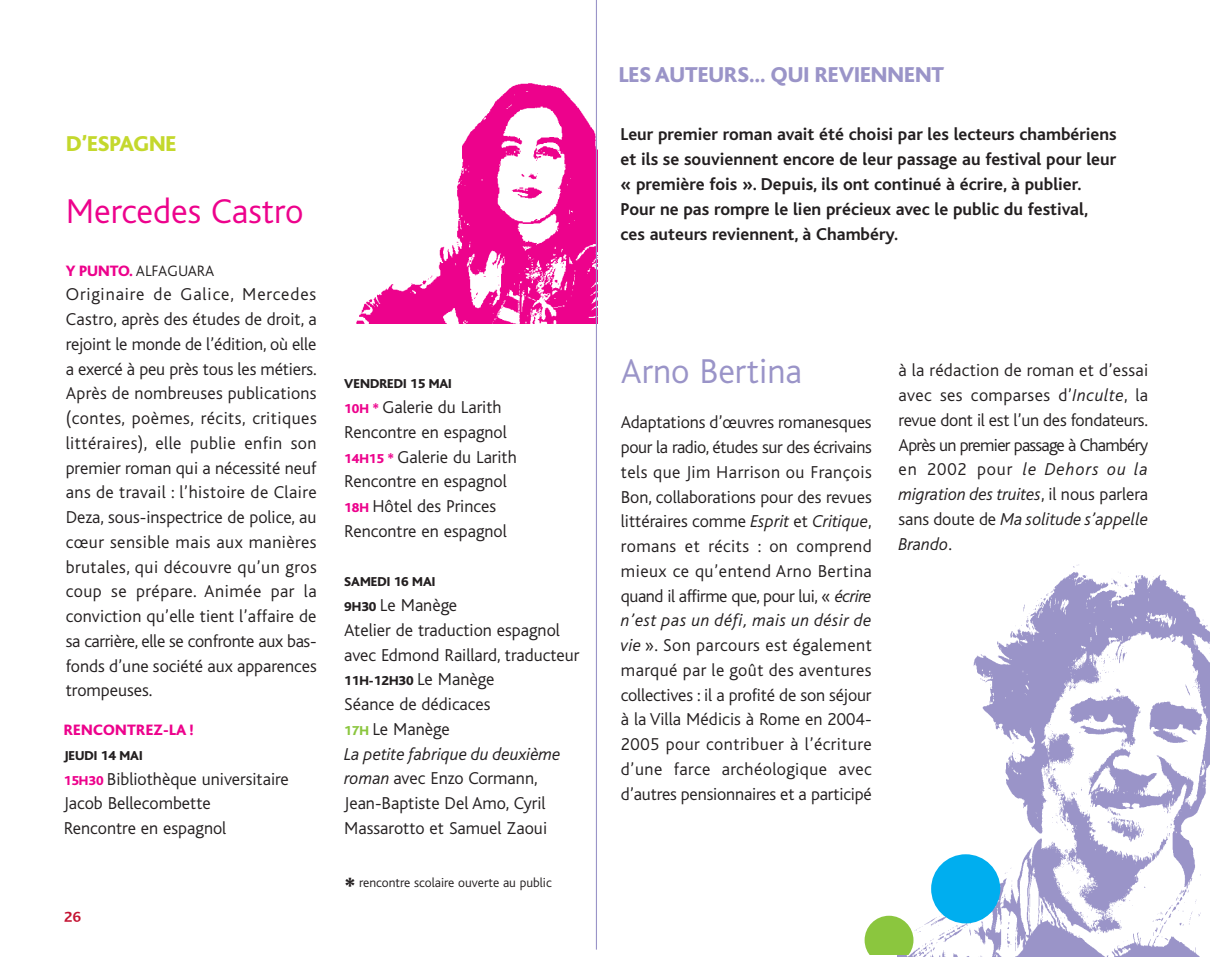
<style>
.page{position:relative;width:1212px;height:957px;background:#fff}
.page>*{position:absolute;margin:0;border:0;box-sizing:border-box;transform-origin:0 0}
.t1{font:300 36px "Bliss";color:#ed028c}
.t2{font:300 36px "Bliss";color:#9a94c8}
.t3{font:800 22.5px "Bliss";color:#9a94c8}
.t4{font:800 22.5px "Bliss";color:#c4d82d}
.t5{font:300 18px/24.8px "Bliss";color:#231f20}
.t6{font:700 18px/24.8px "Bliss";color:#231f20}
.t7{font:300 15.75px "Bliss";color:#231f20}
.t8{font:800 15.75px "Bliss";letter-spacing:.015em;color:#ed028c}
.t9{font:800 15.75px "Bliss";color:#c41332}
.t10{font:800 13.5px "Bliss";color:#231f20}
.t11{font:300 13.5px "Bliss";color:#231f20}
.s1{font-weight:800;color:#ed028c}
.s2{font-weight:800;font-size:13.5px;color:#ed028c}
.s3{font-weight:800;font-size:13.5px}
.s4{font-weight:300;font-size:18px}
.s5{font-weight:800;font-size:13.5px;color:#8bc63e}
.s6{font-style:italic}
.s7{font-weight:800;font-size:22.5px}
</style>
<div class="page">
<img style="left:356px;top:69px;width:240px;height:255px">
<hr style="left:596px;top:0;width:1px;height:949px;background:#9a94c8">
<img style="left:898px;top:564px;width:311px;height:393px">
<div style="left:931px;top:854px;width:69px;height:69px;background:#00aeef;border-radius:50%"></div>
<svg style="left:864px;top:915px;width:49px;height:39px"></svg>
<p class="t4" style="left:66px;top:136px;width:112px">D’ESPAGNE</p>
<h1 class="t1" style="left:66px;top:199px;width:239px">Mercedes Castro</h1>
<p class="t7" style="left:66px;top:265px;width:150px"><span class="s1">Y PUNTO.</span> ALFAGUARA</p>
<p class="t5" style="left:66px;top:284px;width:252px;text-align:justify">Originaire de Galice, Mercedes Castro, après des études de droit, a rejoint le monde de l’édition, où elle a exercé à peu près tous les métiers.<br>Après de nombreuses publications (contes, poèmes, récits, critiques littéraires), elle publie enfin son premier roman qui a nécessité neuf ans de travail : l’histoire de Claire Deza, sous-inspectrice de police, au cœur sensible mais aux manières brutales, qui découvre qu’un gros coup se prépare. Animée par la conviction qu’elle tient l’affaire de sa carrière, elle se confronte aux bas&shy;fonds d’une société aux apparences trompeuses.</p>
<p class="t8" style="left:64px;top:724px;width:131px">RENCONTREZ-LA !</p>
<p class="t10" style="left:64px;top:751px;width:80px">JEUDI 14 MAI</p>
<p class="t5" style="left:64px;top:768px;width:227px"><span class="s2">15H30</span> Bibliothèque universitaire<br>Jacob Bellecombette<br>Rencontre en espagnol</p>
<p class="t9" style="left:64px;top:911px;width:19px">26</p>
<p class="t10" style="left:344px;top:379px;width:109px">VENDREDI 15 MAI</p>
<p class="t5" style="left:344px;top:396px;width:174px"><span class="s2">10H *</span> Galerie du Larith<br>Rencontre en espagnol<br><span class="s2">14H15 *</span> Galerie du Larith<br>Rencontre en espagnol<br><span class="s2">18H</span> Hôtel des Princes<br>Rencontre en espagnol</p>
<p class="t10" style="left:344px;top:577px;width:93px">SAMEDI 16 MAI</p>
<p class="t5" style="left:344px;top:594px;width:237px"><span class="s3">9H30</span> Le Manège<br>Atelier de traduction espagnol avec Edmond Raillard, traducteur</p>
<p class="t10" style="left:344px;top:676px;width:152px">11H-12H30 <span class="s4">Le Manège</span></p>
<p class="t5" style="left:344px;top:693px;width:218px">Séance de dédicaces<br><span class="s5">17H</span> Le Manège<br><span class="s6">La petite fabrique du deuxième roman</span> avec Enzo Cormann,<br>Jean-Baptiste Del Amo, Cyril<br>Massarotto et Samuel Zaoui</p>
<p class="t11" style="left:344px;top:878px;width:209px"><span class="s7">*</span> rencontre scolaire ouverte au public</p>
<p class="t3" style="left:619px;top:67px;width:327px">LES AUTEURS… QUI REVIENNENT</p>
<p class="t6" style="left:620px;top:124px;width:498px">Leur premier roman avait été choisi par les lecteurs chambériens et ils se souviennent encore de leur passage au festival pour leur « première fois ». Depuis, ils ont continué à écrire, à publier.<br>Pour ne pas rompre le lien précieux avec le public du festival, ces auteurs reviennent, à Chambéry.</p>
<h1 class="t2" style="left:621px;top:359px;width:183px">Arno Bertina</h1>
<p class="t5" style="left:621px;top:412px;width:252px;text-align:justify">Adaptations d’œuvres romanesques pour la radio, études sur des écrivains tels que Jim Harrison ou François Bon, collaborations pour des revues littéraires comme <span class="s6">Esprit</span> et <span class="s6">Critique</span>, romans et récits : on comprend mieux ce qu’entend Arno Bertina quand il affirme que, pour lui, « <span class="s6">écrire n’est pas un défi, mais un désir de vie</span> ». Son parcours est également marqué par le goût des aventures collectives : il a profité de son séjour à la Villa Médicis à Rome en 2004- 2005 pour contribuer à l’écriture d’une farce archéologique avec d’autres pensionnaires et a participé</p>
<p class="t5" style="left:898px;top:360px;width:251px;text-align:justify">à la rédaction de roman et d’essai avec ses comparses d’<span class="s6">Inculte</span>, la revue dont il est l’un des fondateurs.<br>Après un premier passage à Chambéry en 2002 pour <span class="s6">le Dehors ou la migration des truites</span>, il nous parlera sans doute de <span class="s6">Ma solitude s’appelle Brando</span>.</p>
</div>
